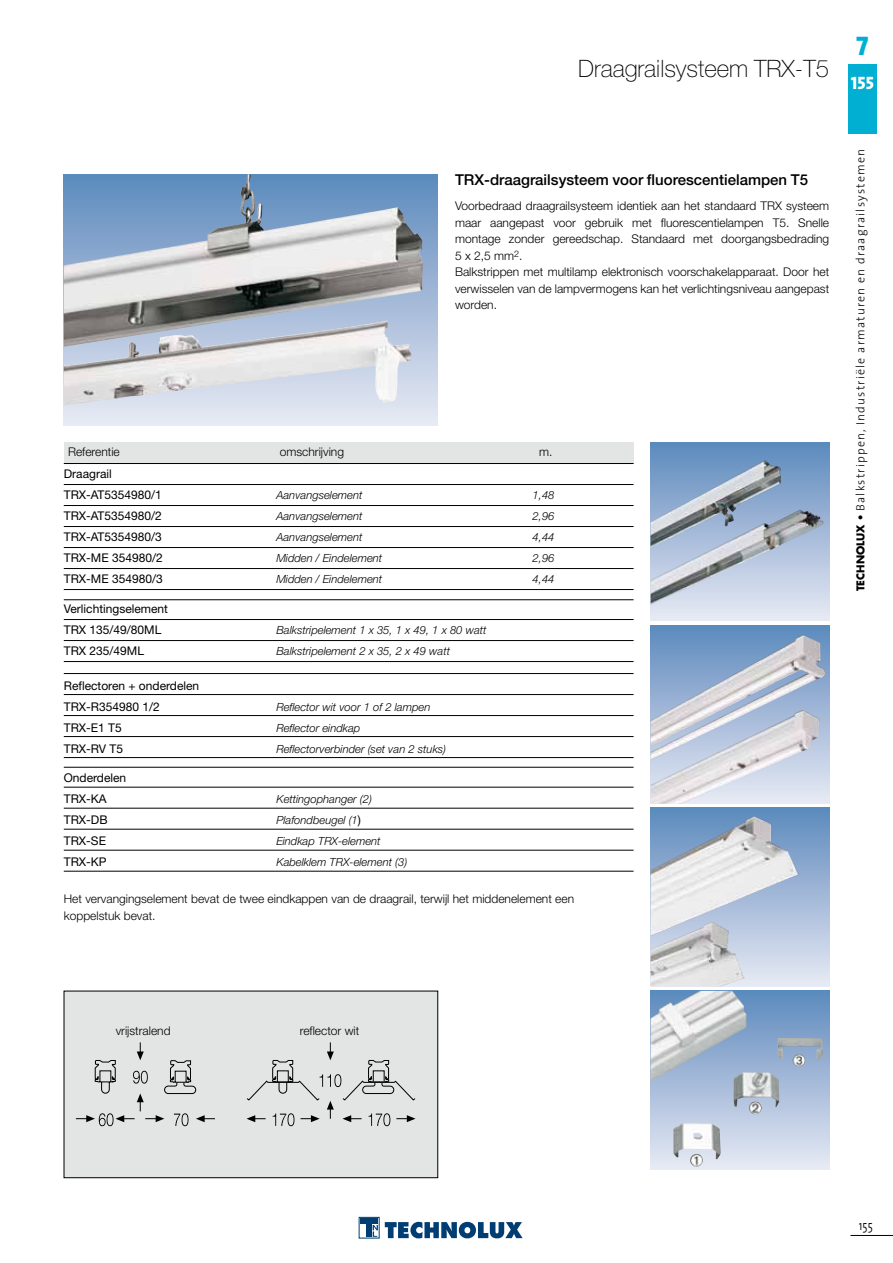
<style>
.page{position:relative;width:893px;height:1263px;background:#fff}
.page>*{position:absolute;margin:0;border:0;box-sizing:border-box;transform-origin:0 0}
.t1{font:27px "The Sans Extra Bold Caps";color:#00afd2}
.Normaal{font:100 24px "Helvetica Neue";color:#000}
.t2{font:18px "The Sans Extra Bold Caps";color:#fff}
.Titel{font:500 15px "Helvetica Neue";color:#000}
.Normaal-2{font:300 13.5px "The Sans";color:#000;scale:.8 1}
.Referentietekst{font:300 12px/16.5px "Helvetica Neue";color:#000;text-align:justify}
.Referentietekst-2{font:12px "Helvetica Neue";color:#000}
.t3{font:300 12px "The Sans";letter-spacing:.1em;color:#000}
.Tekst{font:300 12px "Helvetica Neue";color:#000}
.Referentietekst-3{font:italic 300 11.25px "Helvetica Neue";color:#000}
.s1{font-weight:400;font-style:normal;font-size:12px}
.s2{font-family:"Futura";font-weight:700;font-size:10.5px}
</style>
<div class="page">
<div style="left:848px;top:64px;width:29px;height:70px;background:#00afd2"></div>
<svg style="left:64px;top:174px;width:374px;height:251px;background:#d4d9e4"></svg>
<img style="left:64px;top:174px;width:359px;height:173px">
<div style="left:64px;top:442px;width:570px;height:21px;background:#e3e4e4"></div>
<hr style="left:64px;top:463px;width:570px;height:1px;background:#000">
<hr style="left:64px;top:484px;width:570px;height:1px;background:#000">
<hr style="left:64px;top:505px;width:570px;height:1px;background:#000">
<hr style="left:64px;top:526px;width:570px;height:1px;background:#000">
<hr style="left:64px;top:547px;width:570px;height:1px;background:#000">
<hr style="left:64px;top:568px;width:570px;height:1px;background:#000">
<hr style="left:64px;top:589px;width:570px;height:1px;background:#000">
<hr style="left:64px;top:619px;width:570px;height:1px;background:#000">
<hr style="left:64px;top:640px;width:570px;height:1px;background:#000">
<hr style="left:64px;top:661px;width:570px;height:1px;background:#000">
<hr style="left:64px;top:673px;width:570px;height:1px;background:#000">
<hr style="left:64px;top:694px;width:570px;height:1px;background:#000">
<hr style="left:64px;top:715px;width:570px;height:1px;background:#000">
<hr style="left:64px;top:736px;width:570px;height:1px;background:#000">
<hr style="left:64px;top:757px;width:570px;height:1px;background:#000">
<hr style="left:64px;top:599px;width:570px;height:1px;background:#000">
<div style="left:64px;top:991px;width:374px;height:187px;background:#e3e4e4"></div>
<svg style="left:246px;top:1042px;width:170px;height:84px"></svg>
<svg style="left:76px;top:1042px;width:139px;height:84px"></svg>
<div style="left:64px;top:991px;width:374px;height:187px;border:1px solid #000"></div>
<hr style="left:64px;top:767px;width:570px;height:1px;background:#000">
<hr style="left:64px;top:787px;width:570px;height:1px;background:#000">
<hr style="left:64px;top:808px;width:570px;height:1px;background:#000">
<hr style="left:64px;top:829px;width:570px;height:1px;background:#000">
<hr style="left:64px;top:850px;width:570px;height:1px;background:#000">
<hr style="left:64px;top:871px;width:570px;height:1px;background:#000">
<div style="left:651px;top:442px;width:178px;height:179px;background:linear-gradient(to bottom,#5c89bd,#e8eaf4)"></div>
<img style="left:651px;top:460px;width:172px;height:145px">
<div style="left:651px;top:625px;width:178px;height:179px;background:linear-gradient(to bottom,#5d89bd,#e8eaf4)"></div>
<img style="left:651px;top:635px;width:174px;height:169px">
<div style="left:651px;top:991px;width:178px;height:178px;background:linear-gradient(to bottom,#5d89bd,#e7e9f4)"></div>
<img style="left:651px;top:991px;width:172px;height:175px">
<div style="left:651px;top:808px;width:178px;height:178px;background:linear-gradient(to bottom,#5d89bd,#e7e9f4)"></div>
<img style="left:651px;top:816px;width:148px;height:170px">
<svg style="left:385px;top:1222px;width:138px;height:16px"></svg>
<div style="left:359px;top:1217px;width:20px;height:21px;border:1px solid #003d72"></div>
<svg style="left:360px;top:1218px;width:6px;height:6px"></svg>
<div style="left:366px;top:1218px;width:6px;height:19px;background:#003d72"></div>
<svg style="left:373px;top:1218px;width:5px;height:19px"></svg>
<hr style="left:850px;top:1235px;width:43px;height:1px;background:#000">
<p class="Normaal" style="left:578px;top:55px;width:253px">Draagrailsysteem TRX-T5</p>
<h1 class="t1" style="left:856px;top:23px;width:14px">7</h1>
<h3 class="t2" style="left:851px;top:67px;width:25px">155</h3>
<p class="Titel" style="left:455px;top:171px;width:355px">TRX-draagrailsysteem voor fluorescentielampen T5</p>
<p class="Referentietekst" style="left:455px;top:197px;width:376px">Voorbedraad draagrailsysteem identiek aan het standaard TRX systeem maar aangepast voor gebruik met fluorescentielampen T5. Snelle montage zonder gereedschap. Standaard met doorgangsbedrading</p>
<p class="Referentietekst" style="left:455px;top:247px;width:69px">5 x 2,5 mm<sup>2</sup>.</p>
<p class="Referentietekst" style="left:455px;top:263px;width:376px">Balkstrippen met multilamp elektronisch voorschakelapparaat. Door het verwisselen van de lampvermogens kan het verlichtingsniveau aangepast worden.</p>
<p class="Tekst" style="left:68px;top:445px;width:53px">Referentie</p>
<p class="Tekst" style="left:280px;top:445px;width:66px">omschrijving</p>
<p class="Tekst" style="left:539px;top:445px;width:15px">m.</p>
<p class="Referentietekst-2" style="left:64px;top:467px;width:49px">Draagrail</p>
<p class="Referentietekst-2" style="left:64px;top:488px;width:100px">TRX-AT5354980/1</p>
<p class="Referentietekst-3" style="left:276px;top:489px;width:88px">Aanvangselement</p>
<p class="Referentietekst-3" style="left:533px;top:489px;width:23px">1,48</p>
<p class="Referentietekst-2" style="left:64px;top:509px;width:100px">TRX-AT5354980/2</p>
<p class="Referentietekst-3" style="left:276px;top:510px;width:88px">Aanvangselement</p>
<p class="Referentietekst-3" style="left:533px;top:510px;width:23px">2,96</p>
<p class="Referentietekst-2" style="left:64px;top:530px;width:100px">TRX-AT5354980/3</p>
<p class="Referentietekst-3" style="left:276px;top:531px;width:88px">Aanvangselement</p>
<p class="Referentietekst-3" style="left:533px;top:531px;width:23px">4,44</p>
<p class="Referentietekst-2" style="left:64px;top:551px;width:100px">TRX-ME 354980/2</p>
<p class="Referentietekst-3" style="left:276px;top:552px;width:107px">Midden / Eindelement</p>
<p class="Referentietekst-3" style="left:533px;top:552px;width:23px">2,96</p>
<p class="Referentietekst-2" style="left:64px;top:572px;width:100px">TRX-ME 354980/3</p>
<p class="Referentietekst-3" style="left:276px;top:573px;width:107px">Midden / Eindelement</p>
<p class="Referentietekst-3" style="left:533px;top:573px;width:23px">4,44</p>
<p class="Referentietekst-2" style="left:64px;top:602px;width:106px">Verlichtingselement</p>
<p class="Referentietekst-2" style="left:64px;top:623px;width:99px">TRX 135/49/80ML</p>
<p class="Referentietekst-3" style="left:276px;top:624px;width:212px">Balkstripelement 1 x 35, 1 x 49, 1 x 80 watt</p>
<p class="Referentietekst-2" style="left:64px;top:644px;width:82px">TRX 235/49ML</p>
<p class="Referentietekst-3" style="left:276px;top:645px;width:175px">Balkstripelement 2 x 35, 2 x 49 watt</p>
<p class="Referentietekst-2" style="left:64px;top:678px;width:137px">Reflectoren + onderdelen</p>
<p class="Referentietekst-2" style="left:64px;top:699px;width:98px">TRX-R354980 1/2</p>
<p class="Referentietekst-3" style="left:276px;top:700px;width:156px">Reflector wit voor 1 of 2 lampen</p>
<p class="Referentietekst-2" style="left:64px;top:720px;width:60px">TRX-E1 T5</p>
<p class="Referentietekst-3" style="left:276px;top:721px;width:85px">Reflector eindkap</p>
<p class="Referentietekst-2" style="left:64px;top:741px;width:61px">TRX-RV T5</p>
<p class="Referentietekst-3" style="left:276px;top:742px;width:171px">Reflectorverbinder (set van 2 stuks)</p>
<p class="Referentietekst-2" style="left:64px;top:770px;width:64px">Onderdelen</p>
<p class="Referentietekst-2" style="left:64px;top:791px;width:44px">TRX-KA</p>
<p class="Referentietekst-3" style="left:276px;top:792px;width:97px">Kettingophanger (2)</p>
<p class="Referentietekst-2" style="left:64px;top:812px;width:45px">TRX-DB</p>
<p class="Referentietekst-3" style="left:276px;top:813px;width:86px">Plafondbeugel (1<span class="s1">)</span></p>
<p class="Referentietekst-2" style="left:64px;top:833px;width:44px">TRX-SE</p>
<p class="Referentietekst-3" style="left:276px;top:834px;width:106px">Eindkap TRX-element</p>
<p class="Referentietekst-2" style="left:64px;top:854px;width:44px">TRX-KP</p>
<p class="Referentietekst-3" style="left:276px;top:855px;width:132px">Kabelklem TRX-element (3)</p>
<p class="Referentietekst" style="left:64px;top:890px;width:512px">Het vervangingselement bevat de twee eindkappen van de draagrail, terwijl het middenelement een</p>
<p class="Referentietekst" style="left:64px;top:907px;width:93px">koppelstuk bevat.</p>
<p class="t3" style="left:850px;top:591px;width:444px;rotate:-90deg"><span class="s2">TECHNOLUX •</span> Balkstrippen, Industriële armaturen en draagrailsystemen</p>
<p class="Referentietekst" style="left:116px;top:1022px;width:56px">vrijstralend</p>
<p class="Referentietekst" style="left:300px;top:1022px;width:61px">reflector wit</p>
<p class="Normaal-2" style="left:859px;top:1214px;width:19px">155</p>
</div>
